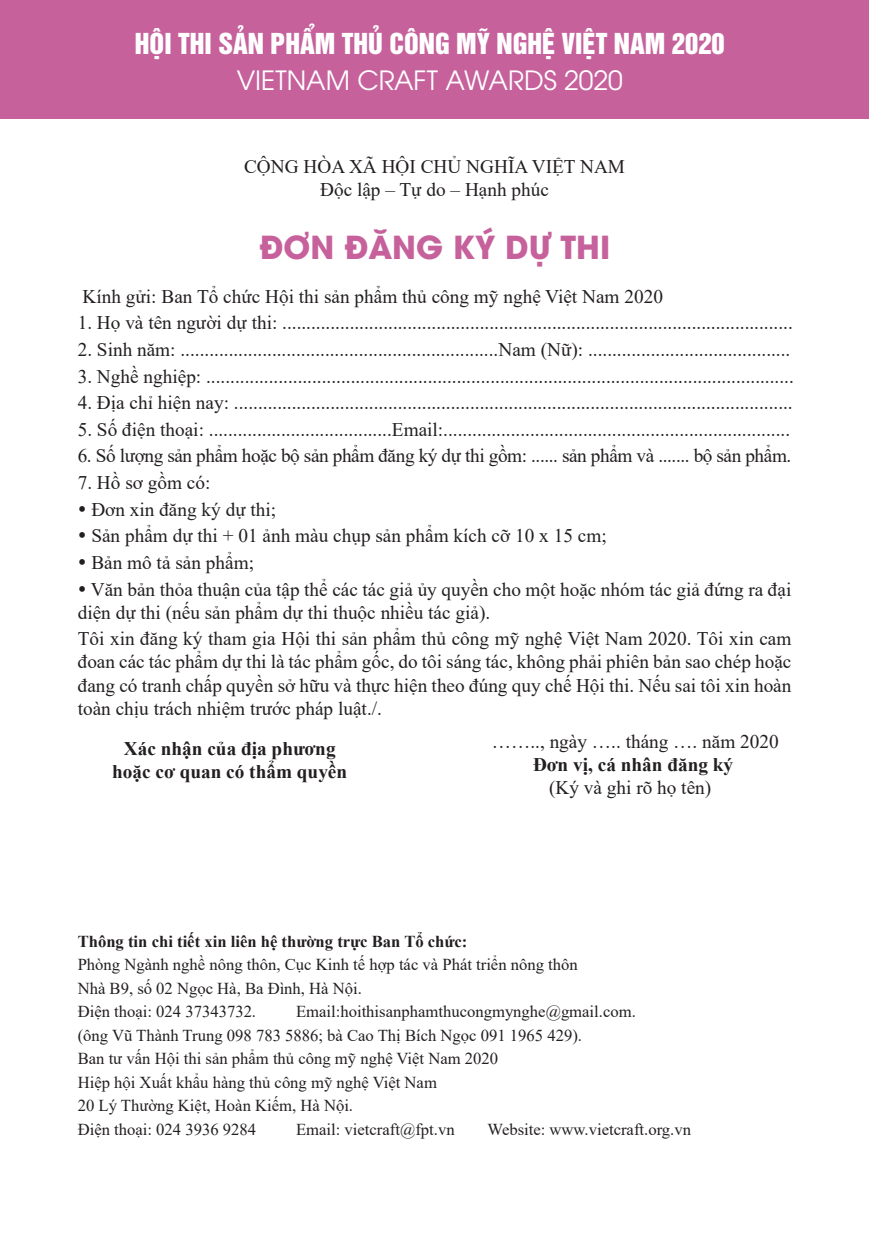
<style>
.page{position:relative;width:869px;height:1241px;background:#fff}
.page>*{position:absolute;margin:0;border:0;box-sizing:border-box;transform-origin:0 0}
.t1{font:700 31.5px "UTM Avo";color:#c6619c}
.t2{font:26.43px "UTM Helvet Ins";color:#fff}
.t3{font:26.43px "UTM Avo";color:#fff}
.t4{font:19.25px/23.1px "Times New Roman";color:#231f20}
.t5{font:19.25px "Times New Roman";letter-spacing:-.02em;color:#231f20}
.t6{font:700 19.25px/23.1px "Times New Roman";color:#231f20;text-align:center}
.t7{font:16.62px/23.4px "Times New Roman";color:#231f20}
.t8{font:700 16.62px "Times New Roman";color:#231f20}
</style>
<div class="page">
<div style="left:0;top:0;width:868px;height:118px;background:#c6619c"></div>
<h2 class="t2" style="left:135px;top:22px;width:591px">HỘI THI SẢN PHẨM THỦ CÔNG MỸ NGHỆ VIỆT NAM 2020</h2>
<h2 class="t3" style="left:237px;top:59px;width:387px">VIETNAM CRAFT AWARDS 2020</h2>
<p class="t4" style="left:244px;top:154px;width:382px;text-align:center">CỘNG HÒA XÃ HỘI CHỦ NGHĨA VIỆT NAM<br>Độc lập – Tự do – Hạnh phúc</p>
<h1 class="t1" style="left:259px;top:221px;width:352px">ĐƠN ĐĂNG KÝ DỰ THI</h1>
<p class="t4" style="left:82px;top:284px;width:581px">Kính gửi: Ban Tổ chức Hội thi sản phẩm thủ công mỹ nghệ Việt Nam 2020</p>
<p class="t4" style="left:78px;top:310px;width:716px">1. Họ và tên người dự thi: ..........................................................................................................</p>
<p class="t4" style="left:78px;top:337px;width:713px">2. Sinh năm: ..................................................................Nam (Nữ): ..........................................</p>
<p class="t4" style="left:78px;top:364px;width:717px">3. Nghề nghiệp: ..........................................................................................................................</p>
<p class="t4" style="left:78px;top:390px;width:716px">4. Địa chỉ hiện nay: ....................................................................................................................</p>
<p class="t4" style="left:78px;top:417px;width:713px">5. Số điện thoại: ......................................Email:........................................................................</p>
<p class="t5" style="left:78px;top:442px;width:715px">6. Số lượng sản phẩm hoặc bộ sản phẩm đăng ký dự thi gồm: ...... sản phẩm và ....... bộ sản phẩm.</p>
<p class="t4" style="left:78px;top:470px;width:134px">7. Hồ sơ gồm có:</p>
<p class="t4" style="left:78px;top:497px;width:200px">• Đơn xin đăng ký dự thi;</p>
<p class="t4" style="left:78px;top:523px;width:530px">• Sản phẩm dự thi + 01 ảnh màu chụp sản phẩm kích cỡ 10 x 15 cm;</p>
<p class="t4" style="left:78px;top:550px;width:178px">• Bản mô tả sản phẩm;</p>
<p class="t4" style="left:78px;top:577px;width:715px">• Văn bản thỏa thuận của tập thể các tác giả ủy quyền cho một hoặc nhóm tác giả đứng ra đại diện dự thi (nếu sản phẩm dự thi thuộc nhiều tác giả).</p>
<p class="t4" style="left:78px;top:626px;width:715px;text-align:justify">Tôi xin đăng ký tham gia Hội thi sản phẩm thủ công mỹ nghệ Việt Nam 2020. Tôi xin cam đoan các tác phẩm dự thi là tác phẩm gốc, do tôi sáng tác, không phải phiên bản sao chép hoặc đang có tranh chấp quyền sở hữu và thực hiện theo đúng quy chế Hội thi. Nếu sai tôi xin hoàn toàn chịu trách nhiệm trước pháp luật./.</p>
<p class="t4" style="left:491px;top:729px;width:288px">…….., ngày ….. tháng …. năm 2020</p>
<p class="t6" style="left:532px;top:752px;width:202px">Đơn vị, cá nhân đăng ký</p>
<p class="t4" style="left:549px;top:775px;width:163px">(Ký và ghi rõ họ tên)</p>
<p class="t6" style="left:112px;top:735px;width:236px">Xác nhận của địa phương hoặc cơ quan có thẩm quyền</p>
<p class="t8" style="left:78px;top:929px;width:391px">Thông tin chi tiết xin liên hệ thường trực Ban Tổ chức:</p>
<p class="t7" style="left:78px;top:952px;width:501px">Phòng Ngành nghề nông thôn, Cục Kinh tế hợp tác và Phát triển nông thôn<br>Nhà B9, số 02 Ngọc Hà, Ba Đình, Hà Nội.<br>Điện thoại: 024 37343732.</p>
<p class="t7" style="left:78px;top:999px;width:559px;text-indent:218px">Email:hoithisanphamthucongmynghe@gmail.com. (ông Vũ Thành Trung 098 783 5886; bà Cao Thị Bích Ngọc 091 1965 429).<br>Ban tư vấn Hội thi sản phẩm thủ công mỹ nghệ Việt Nam 2020<br>Hiệp hội Xuất khẩu hàng thủ công mỹ nghệ Việt Nam<br>20 Lý Thường Kiệt, Hoàn Kiếm, Hà Nội.<br>Điện thoại: 024 3936 9284</p>
<p class="t7" style="left:296px;top:1116px;width:160px">Email: vietcraft@fpt.vn</p>
<p class="t7" style="left:487px;top:1116px;width:205px">Website: www.vietcraft.org.vn</p>
</div>
